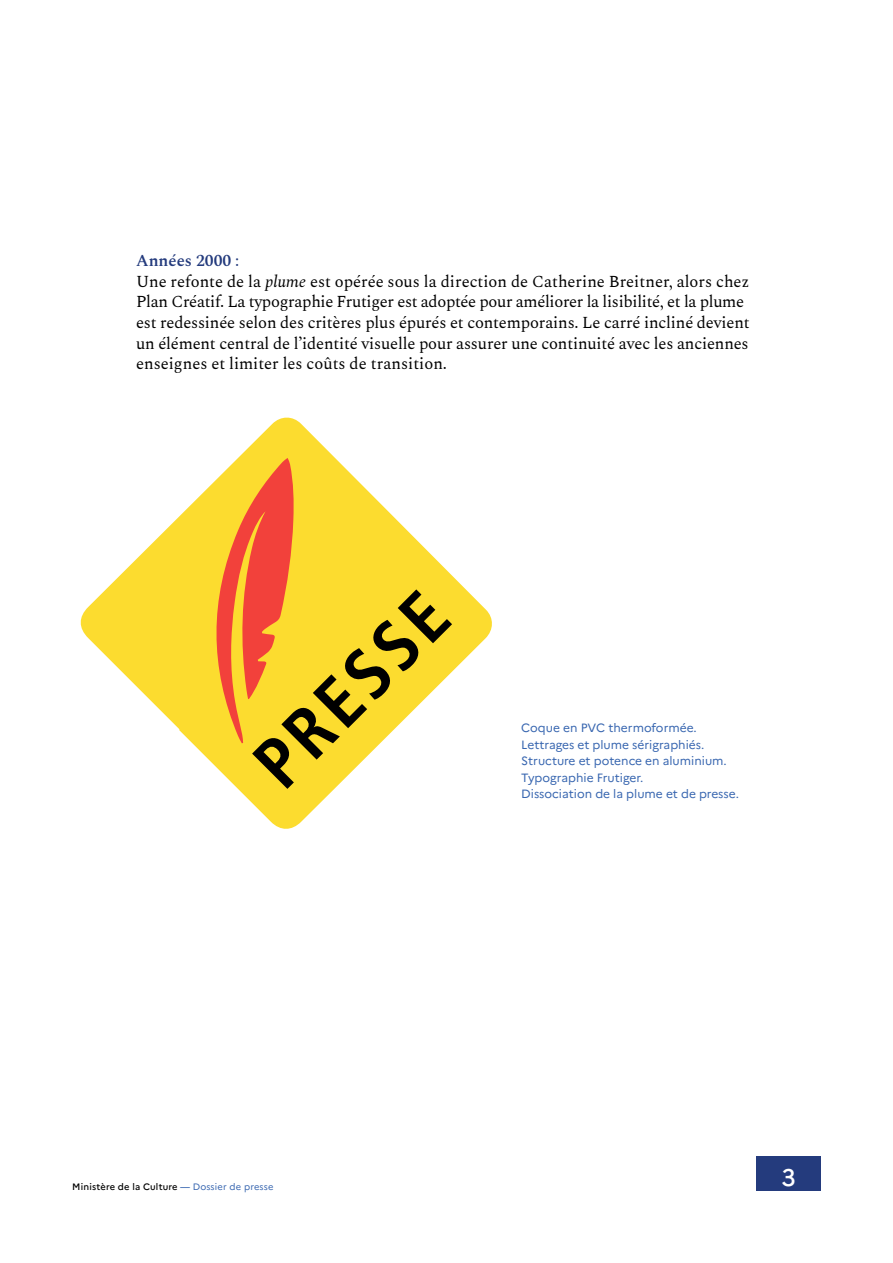
<style>
.page{position:relative;width:893px;height:1263px;background:#fff}
.page>*{position:absolute;margin:0;border:0;box-sizing:border-box;transform-origin:0 0}
.t1{font:500 24px "Marianne";color:#fff}
.t2{font:16.5px/20.7px "Spectral";letter-spacing:-.01em;color:#000}
.t3{font:12px/16.5px "Marianne";color:#3866b0}
.t4{font:500 9.3px "Marianne";letter-spacing:.02em;color:#000}
.s1{font-weight:600;color:#243b7d}
.s2{color:#243b7d}
.s3{font-style:italic}
.s4{color:#3866b0}
.s5{font-weight:400;color:#3866b0}
</style>
<div class="page">
<div style="left:756px;top:1157px;width:65px;height:34px;background:#243b7d"></div>
<svg style="left:80px;top:417px;width:412px;height:412px"></svg>
<svg style="left:209px;top:458px;width:243px;height:331px"></svg>
<p class="t2" style="left:136px;top:249px;width:615px"><span class="s1">Années 2000</span> <span class="s2">:<br></span>Une refonte de la <span class="s3">plume</span> est opérée sous la direction de Catherine Breitner, alors chez Plan Créatif. La typographie Frutiger est adoptée pour améliorer la lisibilité, et la plume est redessinée selon des critères plus épurés et contemporains. Le carré incliné devient un élément central de l’identité visuelle pour assurer une continuité avec les anciennes enseignes et limiter les coûts de transition.</p>
<p class="t3" style="left:521px;top:720px;width:219px">Coque en PVC thermoformée.<br>Lettrages et plume sérigraphiés.<br>Structure et potence en aluminium.<br>Typographie Frutiger.<br>Dissociation de la plume et de presse.</p>
<p class="t4" style="left:72px;top:1181px;width:203px">Ministère de la Culture <span class="s4">—</span> <span class="s5">Dossier de presse</span></p>
<h1 class="t1" style="left:781px;top:1163px;width:16px">3</h1>
</div>
